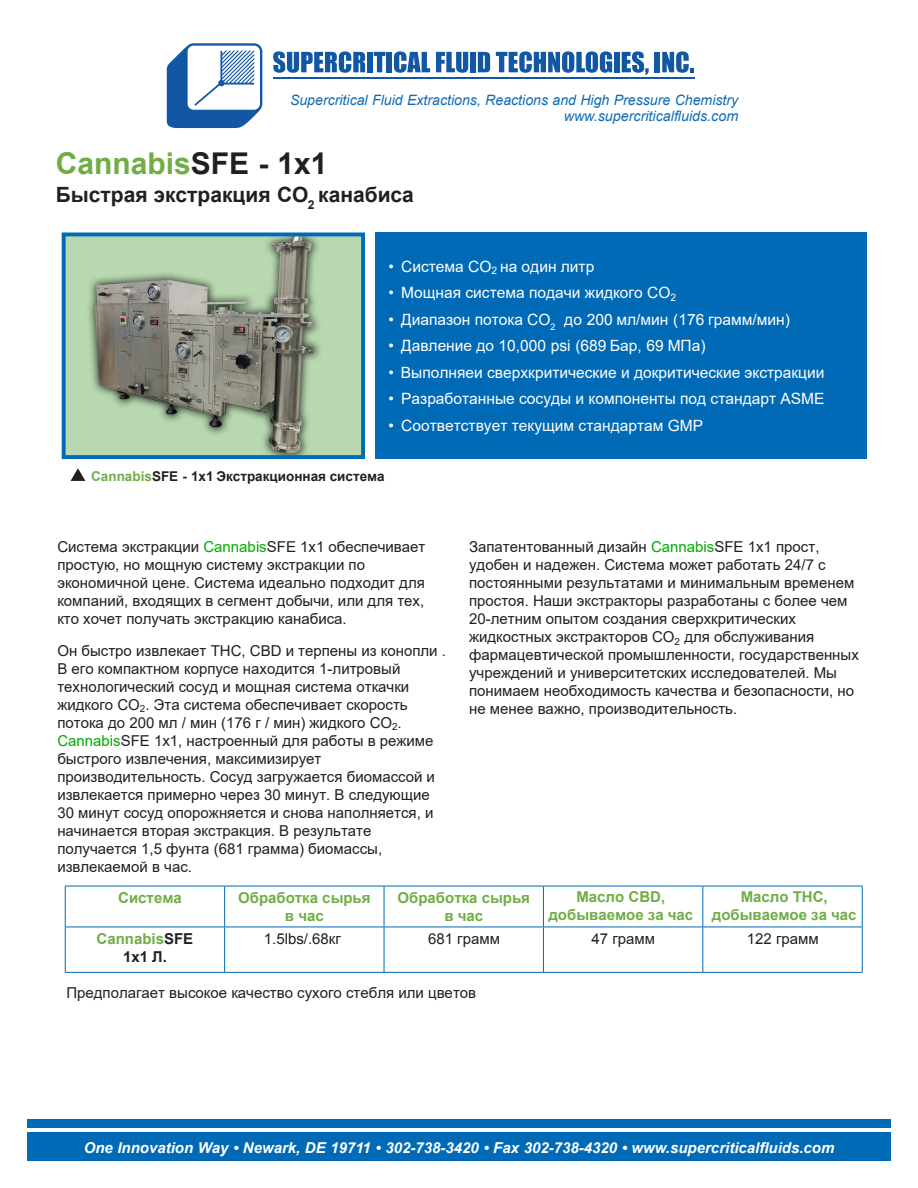
<style>
.page{position:relative;width:918px;height:1188px;background:#fff}
.page>*{position:absolute;margin:0;border:0;box-sizing:border-box;transform-origin:0 0}
.t1{font:700 30px "Arial";color:#70ad46}
.t2{font:700 21px "Arial";color:#231f20}
.t3{font:15.6px "Arial";color:#fff}
.t4{font:15px/18px "Arial";color:#231f20}
.t5{font:700 15px/18px "Arial";color:#70ad46;text-align:center}
.t6{font:italic 700 15px "Arial";color:#fff}
.t7{font:italic 14.25px/16.2px "Arial";color:#126bb5;text-align:right}
.t8{font:700 13.5px "Arial";color:#231f20}
.s1{color:#231f20}
.s2{color:#70ad46}
.s3{color:#0a0}
</style>
<div class="page">
<div style="left:27px;top:1132px;width:864px;height:29px;background:#016ab6"></div>
<div style="left:27px;top:1119px;width:864px;height:8px;background:#016ab6"></div>
<div style="left:376px;top:232px;width:491px;height:227px;background:#016ab6"></div>
<img style="left:67px;top:237px;width:293px;height:217px">
<div style="left:62px;top:232px;width:303px;height:227px;border:4px solid #016ab6"></div>
<svg style="left:71px;top:468px;width:14px;height:13px"></svg>
<svg style="left:273px;top:51px;width:92px;height:22px"></svg>
<div style="left:367px;top:52px;width:6px;height:20px;background:#1157a4"></div>
<svg style="left:374px;top:52px;width:11px;height:20px"></svg>
<div style="left:387px;top:52px;width:5px;height:20px;background:#1157a4"></div>
<svg style="left:394px;top:51px;width:36px;height:22px"></svg>
<svg style="left:436px;top:52px;width:32px;height:21px"></svg>
<div style="left:470px;top:52px;width:6px;height:20px;background:#1157a4"></div>
<svg style="left:478px;top:52px;width:12px;height:20px"></svg>
<svg style="left:496px;top:51px;width:116px;height:22px"></svg>
<div style="left:614px;top:52px;width:6px;height:20px;background:#1157a4"></div>
<svg style="left:622px;top:51px;width:27px;height:24px"></svg>
<div style="left:655px;top:52px;width:5px;height:20px;background:#1157a4"></div>
<svg style="left:662px;top:51px;width:32px;height:22px"></svg>
<hr style="left:273px;top:77px;width:422px;height:2px;background:#1157a4">
<svg style="left:167px;top:43px;width:95px;height:85px"></svg>
<hr style="left:65px;top:886px;width:160px;height:1px;background:#016ab6">
<hr style="left:65px;top:886px;width:1px;height:41px;background:#016ab6">
<hr style="left:225px;top:886px;width:159px;height:1px;background:#016ab6">
<hr style="left:224px;top:886px;width:1px;height:41px;background:#016ab6">
<hr style="left:384px;top:886px;width:159px;height:1px;background:#016ab6">
<hr style="left:384px;top:886px;width:1px;height:41px;background:#016ab6">
<hr style="left:543px;top:886px;width:160px;height:1px;background:#016ab6">
<hr style="left:543px;top:886px;width:1px;height:41px;background:#016ab6">
<hr style="left:703px;top:886px;width:160px;height:1px;background:#016ab6">
<hr style="left:702px;top:886px;width:1px;height:41px;background:#016ab6">
<hr style="left:862px;top:886px;width:1px;height:41px;background:#016ab6">
<hr style="left:65px;top:927px;width:160px;height:1px;background:#016ab6">
<hr style="left:65px;top:927px;width:1px;height:45px;background:#016ab6">
<hr style="left:225px;top:927px;width:159px;height:1px;background:#016ab6">
<hr style="left:224px;top:927px;width:1px;height:45px;background:#016ab6">
<hr style="left:384px;top:927px;width:159px;height:1px;background:#016ab6">
<hr style="left:384px;top:927px;width:1px;height:45px;background:#016ab6">
<hr style="left:543px;top:927px;width:160px;height:1px;background:#016ab6">
<hr style="left:543px;top:927px;width:1px;height:45px;background:#016ab6">
<hr style="left:703px;top:927px;width:160px;height:1px;background:#016ab6">
<hr style="left:702px;top:927px;width:1px;height:45px;background:#016ab6">
<hr style="left:862px;top:927px;width:1px;height:45px;background:#016ab6">
<hr style="left:65px;top:972px;width:160px;height:1px;background:#016ab6">
<hr style="left:225px;top:972px;width:159px;height:1px;background:#016ab6">
<hr style="left:384px;top:972px;width:159px;height:1px;background:#016ab6">
<hr style="left:543px;top:972px;width:160px;height:1px;background:#016ab6">
<hr style="left:703px;top:972px;width:160px;height:1px;background:#016ab6">
<p class="t7" style="left:290px;top:92px;width:450px">Supercritical Fluid Extractions, Reactions and High Pressure Chemistry www.supercriticalfluids.com</p>
<h1 class="t1" style="left:56px;top:144px;width:273px">Cannabis<span class="s1">SFE - 1x1</span></h1>
<h2 class="t2" style="left:56px;top:180px;width:360px">Быстрая экстракция CO<sub>2</sub> канабиса</h2>
<p class="t3" style="left:389px;top:256px;width:207px">• Система CO<sub>2</sub> на один литр</p>
<p class="t3" style="left:389px;top:283px;width:289px">• Мощная система подачи жидкого CO<sub>2</sub></p>
<p class="t3" style="left:389px;top:309px;width:403px">• Диапазон потока CO<sub>2</sub> до 200 мл/мин (176 грамм/мин)</p>
<p class="t3" style="left:389px;top:336px;width:319px">• Давление до 10,000 psi (689 Бар, 69 МПа)</p>
<p class="t3" style="left:389px;top:362px;width:438px">• Выполняеи сверхкритические и докритические экстракции</p>
<p class="t3" style="left:389px;top:389px;width:438px">• Разработанные сосуды и компоненты под стандарт ASME</p>
<p class="t3" style="left:389px;top:415px;width:316px">• Соответствует текущим стандартам GMP</p>
<p class="t8" style="left:91px;top:467px;width:295px"><span class="s2">Cannabis</span>SFE - 1x1 Экстракционная система</p>
<p class="t4" style="left:57px;top:538px;width:370px">Система экстракции <span class="s3">Cannabis</span>SFE 1x1 обеспечивает простую, но мощную систему экстракции по экономичной цене. Система идеально подходит для компаний, входящих в сегмент добычи, или для тех, кто хочет получать экстракцию канабиса.</p>
<p class="t4" style="left:57px;top:642px;width:390px">Он быстро извлекает THC, CBD и терпены из конопли .<br>В его компактном корпусе находится 1-литровый технологический сосуд и мощная система откачки жидкого CO<sub>2</sub>. Эта система обеспечивает скорость потока до 200 мл / мин (176 г / мин) жидкого CO<sub>2</sub>.<br><span class="s3">Cannabis</span>SFE 1x1, настроенный для работы в режиме быстрого извлечения, максимизирует производительность. Сосуд загружается биомассой и извлекается примерно через 30 минут. В следующие 30 минут сосуд опорожняется и снова наполняется, и начинается вторая экстракция. В результате получается 1,5 фунта (681 грамма) биомассы, извлекаемой в час.</p>
<p class="t4" style="left:469px;top:538px;width:391px">Запатентованный дизайн <span class="s3">Cannabis</span>SFE 1x1 прост, удобен и надежен. Система может работать 24/7 с постоянными результатами и минимальным временем простоя. Наши экстракторы разработаны с более чем 20-летним опытом создания сверхкритических жидкостных экстракторов CO<sub>2</sub> для обслуживания фармацевтической промышленности, государственных учреждений и университетских исследователей. Мы понимаем необходимость качества и безопасности, но не менее важно, производительность.</p>
<p class="t5" style="left:118px;top:889px;width:65px">Система</p>
<p class="t5" style="left:238px;top:889px;width:134px">Обработка сырья в час</p>
<p class="t5" style="left:397px;top:889px;width:134px">Обработка сырья в час</p>
<p class="t5" style="left:548px;top:888px;width:146px">Масло CBD, добываемое за час</p>
<p class="t5" style="left:712px;top:888px;width:146px">Масло THC, добываемое за час</p>
<p class="t5" style="left:97px;top:930px;width:98px">Cannabis<span class="s1">SFE<br>1x1 Л.</span></p>
<p class="t4" style="left:264px;top:930px;width:79px">1.5lbs/.68кг</p>
<p class="t4" style="left:428px;top:930px;width:73px">681 грамм</p>
<p class="t4" style="left:592px;top:930px;width:65px">47 грамм</p>
<p class="t4" style="left:747px;top:930px;width:73px">122 грамм</p>
<p class="t4" style="left:66px;top:983px;width:411px">Предполагает высокое качество сухого стебля или цветов</p>
<p class="t6" style="left:84px;top:1138px;width:752px">One Innovation Way • Newark, DE 19711 • 302-738-3420 • Fax 302-738-4320 • www.supercriticalfluids.com</p>
</div>
